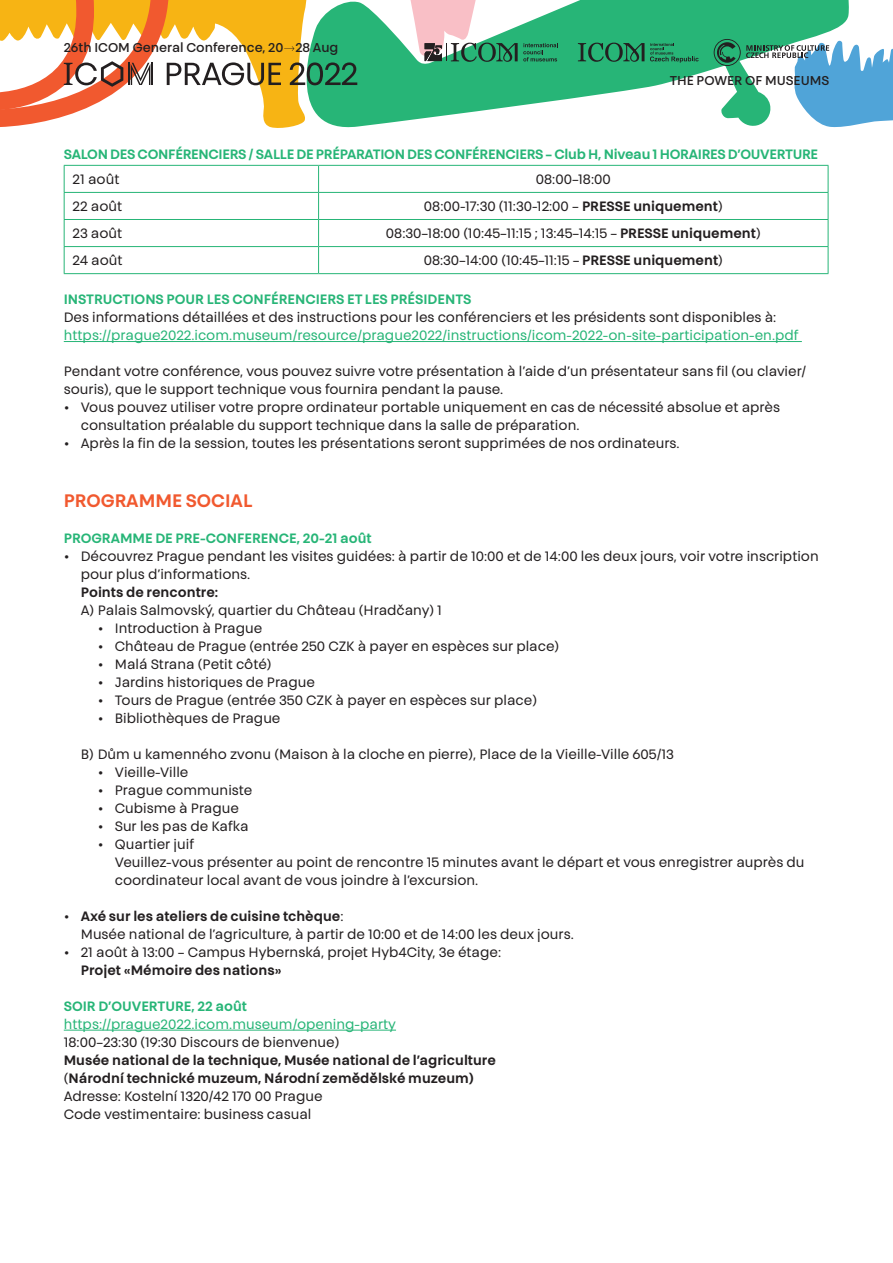
<style>
.page{position:relative;width:893px;height:1263px;background:#fff}
.page>*{position:absolute;margin:0;border:0;box-sizing:border-box;transform-origin:0 0}
.ICOM_mezitit{font:600 18px "Touche";color:#f1592f}
.ICOM_text_9_12{font:13.5px/18px "Touche";color:#231f20}
.ICOM_text_9_12-2{font:13.5px "Touche";color:#27b577}
.ICOM_text_9_12-3{font:600 13.5px "Touche";color:#231f20}
.ICOM_text_9_12-4{font:600 13.5px "Touche";color:#27b577}
.ICOM_text_9_12-5{font:600 13.5px "Touche";letter-spacing:-.02em;color:#27b577}
.ICOM_odr_9_12_3{font:13.5px "Touche";color:#231f20}
.ICOM_odr_9_12_3-2{font:600 13.5px "Touche";color:#231f20}
.ICOM_bold_9_12_cerna{font:600 13.5px "Touche";color:#231f20}
.t1{font:500 12.75px "Touche";color:#231f20}
.s1{font-weight:600}
.s2{font-weight:400}
</style>
<div class="page">
<svg style="left:357px;top:0;width:357px;height:127px;fill:#27b577"></svg>
<svg style="left:376px;top:0;width:182px;height:62px"></svg>
<svg style="left:578px;top:43px;width:66px;height:19px"></svg>
<svg style="left:650px;top:43px;width:49px;height:20px"></svg>
<svg style="left:0;top:0;width:357px;height:128px"></svg>
<svg style="left:714px;top:0;width:179px;height:128px"></svg>
<hr style="left:64px;top:341px;width:738px;height:1px;background:#27b577">
<hr style="left:64px;top:165px;width:255px;height:1px;background:#27b577">
<hr style="left:319px;top:165px;width:509px;height:1px;background:#27b577">
<hr style="left:64px;top:192px;width:255px;height:1px;background:#27b577">
<hr style="left:64px;top:219px;width:255px;height:1px;background:#27b577">
<hr style="left:319px;top:192px;width:509px;height:1px;background:#27b577">
<hr style="left:319px;top:219px;width:509px;height:1px;background:#27b577">
<svg style="left:64px;top:166px;width:1px;height:107px"></svg>
<hr style="left:64px;top:246px;width:255px;height:1px;background:#27b577">
<hr style="left:64px;top:273px;width:255px;height:1px;background:#27b577">
<svg style="left:318px;top:166px;width:1px;height:107px"></svg>
<hr style="left:319px;top:246px;width:509px;height:1px;background:#27b577">
<svg style="left:828px;top:166px;width:1px;height:107px"></svg>
<hr style="left:319px;top:273px;width:509px;height:1px;background:#27b577">
<hr style="left:64px;top:1030px;width:332px;height:1px;background:#27b577">
<p class="t1" style="left:64px;top:40px;width:276px">26th ICOM General Conference, 20 28 Aug</p>
<p class="t1" style="left:670px;top:73px;width:161px">THE POWER OF MUSEUMS</p>
<p class="ICOM_text_9_12-5" style="left:64px;top:146px;width:756px">SALON DES CONFÉRENCIERS / SALLE DE PRÉPARATION DES CONFÉRENCIERS – Club H, Niveau 1 HORAIRES D’OUVERTURE</p>
<p class="ICOM_text_9_12" style="left:73px;top:170px;width:48px">21 août</p>
<p class="ICOM_text_9_12" style="left:536px;top:170px;width:76px">08:00–18:00</p>
<p class="ICOM_text_9_12" style="left:73px;top:197px;width:51px">22 août</p>
<p class="ICOM_text_9_12" style="left:424px;top:197px;width:300px">08:00-17:30 (11:30-12:00 – <span class="s1">PRESSE uniquement</span>)</p>
<p class="ICOM_text_9_12" style="left:73px;top:224px;width:51px">23 août</p>
<p class="ICOM_text_9_12" style="left:386px;top:224px;width:376px">08:30–18:00 (10:45–11:15 ; 13:45–14:15 – <span class="s1">PRESSE uniquement</span>)</p>
<p class="ICOM_text_9_12" style="left:73px;top:251px;width:52px">24 août</p>
<p class="ICOM_text_9_12" style="left:424px;top:251px;width:301px">08:30–14:00 (10:45–11:15 – <span class="s1">PRESSE uniquement</span>)</p>
<p class="ICOM_text_9_12-4" style="left:64px;top:291px;width:409px">INSTRUCTIONS POUR LES CONFÉRENCIERS ET LES PRÉSIDENTS</p>
<p class="ICOM_text_9_12" style="left:64px;top:308px;width:714px">Des informations détaillées et des instructions pour les conférenciers et les présidents sont disponibles à:</p>
<p class="ICOM_text_9_12-2" style="left:64px;top:327px;width:736px">https://prague2022.icom.museum/resource/prague2022/instructions/icom-2022-on-site-participation-en.pdf</p>
<p class="ICOM_text_9_12" style="left:64px;top:362px;width:744px">Pendant votre conférence, vous pouvez suivre votre présentation à l’aide d’un présentateur sans fil (ou clavier/ souris), que le support technique vous fournira pendant la pause.</p>
<p class="ICOM_text_9_12" style="left:81px;top:398px;width:701px;text-indent:-17px">• Vous pouvez utiliser votre propre ordinateur portable uniquement en cas de nécessité absolue et après consultation préalable du support technique dans la salle de préparation.</p>
<p class="ICOM_text_9_12" style="left:64px;top:434px;width:617px">• Après la fin de la session, toutes les présentations seront supprimées de nos ordinateurs.</p>
<p class="ICOM_mezitit" style="left:64px;top:489px;width:190px">PROGRAMME SOCIAL</p>
<p class="ICOM_text_9_12-4" style="left:64px;top:529px;width:309px">PROGRAMME DE PRE-CONFERENCE, 20-21 août</p>
<p class="ICOM_text_9_12" style="left:81px;top:547px;width:740px;text-indent:-17px">• Découvrez Prague pendant les visites guidées: à partir de 10:00 et de 14:00 les deux jours, voir votre inscription pour plus d’informations.</p>
<p class="ICOM_bold_9_12_cerna" style="left:81px;top:583px;width:139px">Points de rencontre:</p>
<p class="ICOM_text_9_12" style="left:81px;top:601px;width:363px">A) Palais Salmovský, quartier du Château (Hradčany) 1</p>
<p class="ICOM_text_9_12" style="left:98px;top:619px;width:166px">• Introduction à Prague</p>
<p class="ICOM_text_9_12" style="left:98px;top:637px;width:463px">• Château de Prague (entrée 250 CZK à payer en espèces sur place)</p>
<p class="ICOM_text_9_12" style="left:98px;top:655px;width:175px">• Malá Strana (Petit côté)</p>
<p class="ICOM_text_9_12" style="left:98px;top:673px;width:219px">• Jardins historiques de Prague</p>
<p class="ICOM_text_9_12" style="left:98px;top:691px;width:441px">• Tours de Prague (entrée 350 CZK à payer en espèces sur place)</p>
<p class="ICOM_text_9_12" style="left:98px;top:709px;width:184px">• Bibliothèques de Prague</p>
<p class="ICOM_text_9_12" style="left:81px;top:745px;width:595px">B) Dům u kamenného zvonu (Maison à la cloche en pierre), Place de la Vieille-Ville 605/13</p>
<p class="ICOM_text_9_12" style="left:98px;top:763px;width:92px">• Vieille-Ville</p>
<p class="ICOM_text_9_12" style="left:98px;top:781px;width:156px">• Prague communiste</p>
<p class="ICOM_text_9_12" style="left:98px;top:799px;width:143px">• Cubisme à Prague</p>
<p class="ICOM_text_9_12" style="left:98px;top:817px;width:152px">• Sur les pas de Kafka</p>
<p class="ICOM_text_9_12" style="left:98px;top:835px;width:98px">• Quartier juif</p>
<p class="ICOM_text_9_12" style="left:115px;top:853px;width:691px">Veuillez-vous présenter au point de rencontre 15 minutes avant le départ et vous enregistrer auprès du coordinateur local avant de vous joindre à l’excursion.</p>
<p class="ICOM_text_9_12-3" style="left:64px;top:907px;width:281px"><span class="s2">•</span> Axé sur les ateliers de cuisine tchèque<span class="s2">:</span></p>
<p class="ICOM_odr_9_12_3" style="left:81px;top:925px;width:495px">Musée national de l’agriculture, à partir de 10:00 et de 14:00 les deux jours.</p>
<p class="ICOM_text_9_12" style="left:64px;top:943px;width:439px">• 21 août à 13:00 – Campus Hybernská, projet Hyb4City, 3e étage:</p>
<p class="ICOM_odr_9_12_3-2" style="left:81px;top:961px;width:202px">Projet «Mémoire des nations»</p>
<p class="ICOM_text_9_12-4" style="left:64px;top:997px;width:185px">SOIR D’OUVERTURE, 22 août</p>
<p class="ICOM_text_9_12-2" style="left:64px;top:1015px;width:334px">https://prague2022.icom.museum/opening-party</p>
<p class="ICOM_text_9_12" style="left:64px;top:1033px;width:277px">18:00–23:30 (19:30 Discours de bienvenue)</p>
<p class="ICOM_text_9_12-3" style="left:64px;top:1051px;width:434px">Musée national de la technique, Musée national de l’agriculture</p>
<p class="ICOM_text_9_12-3" style="left:64px;top:1069px;width:412px"><span class="s2">(</span>Národní technické muzeum, Národní zemědělské muzeum)</p>
<p class="ICOM_text_9_12" style="left:64px;top:1087px;width:260px">Adresse: Kostelní 1320/42 170 00 Prague</p>
<p class="ICOM_text_9_12" style="left:64px;top:1105px;width:249px">Code vestimentaire: business casual</p>
</div>
